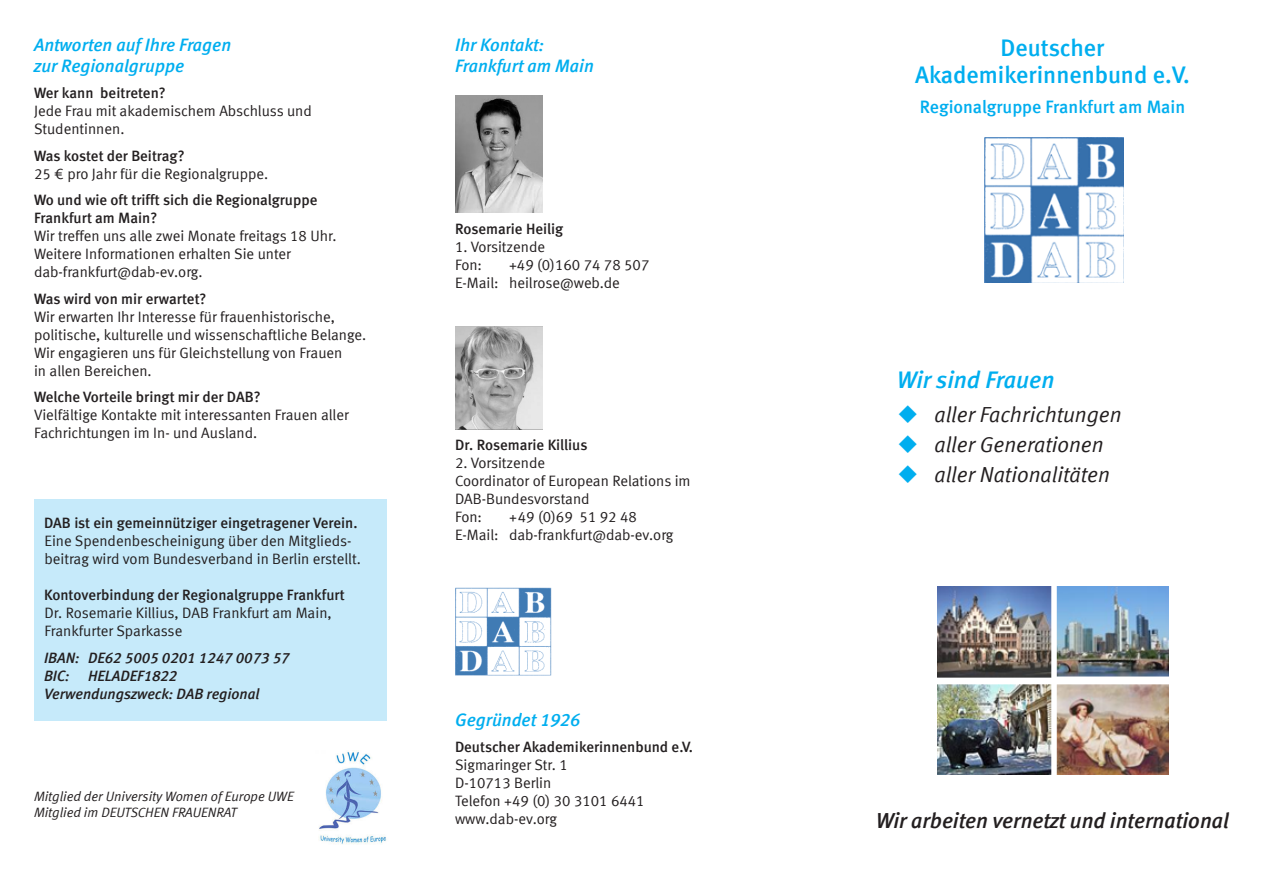
<style>
.page{position:relative;width:1263px;height:893px;background:#fff}
.page>*{position:absolute;margin:0;border:0;box-sizing:border-box;transform-origin:0 0}
.t1{font:700 24px/27px "Mainz Meta";color:#00aeef;text-align:center}
.t2{font:italic 700 24px "Mainz Meta";color:#00aeef}
.t3{font:italic 21.75px "Mainz Meta";color:#231f20}
.t4{font:italic 700 21.75px "Mainz Meta";color:#231f20}
.t5{font:italic 700 18px/21px "Mainz Meta";color:#00aeef}
.t6{font:700 18px "Mainz Meta";color:#00aeef}
.t7{font:15px/18px "Mainz Meta";color:#231f20}
.t8{font:700 15px/18px "Mainz Meta";color:#231f20}
.t9{font:italic 700 15px/18px "Mainz Meta";color:#231f20}
.t10{font:italic 13.5px/16.5px "Mainz Meta";color:#231f20}
.s1{color:#00aeef}
</style>
<div class="page">
<div style="left:34px;top:500px;width:353px;height:221px;background:#c6eafa"></div>
<img style="left:455px;top:587px;width:96px;height:89px">
<img style="left:938px;top:587px;width:230px;height:187px">
<img style="left:984px;top:137px;width:140px;height:146px">
<img style="left:319px;top:750px;width:67px;height:94px">
<img style="left:455px;top:326px;width:88px;height:103px">
<img style="left:455px;top:96px;width:88px;height:117px">
<p class="t5" style="left:34px;top:34px;width:199px">Antworten auf Ihre Fragen zur Regionalgruppe</p>
<p class="t8" style="left:34px;top:84px;width:133px">Wer kann beitreten?</p>
<p class="t7" style="left:34px;top:102px;width:279px">Jede Frau mit akademischem Abschluss und<br>Studentinnen.</p>
<p class="t8" style="left:34px;top:146px;width:152px">Was kostet der Beitrag?</p>
<p class="t7" style="left:34px;top:164px;width:236px">25 € pro Jahr für die Regionalgruppe.</p>
<p class="t8" style="left:34px;top:191px;width:285px">Wo und wie oft trifft sich die Regionalgruppe<br>Frankfurt am Main?</p>
<p class="t7" style="left:34px;top:227px;width:304px">Wir treffen uns alle zwei Monate freitags 18 Uhr.<br>Weitere Informationen erhalten Sie unter dab-frankfurt@dab-ev.org.</p>
<p class="t8" style="left:34px;top:289px;width:174px">Was wird von mir erwartet?</p>
<p class="t7" style="left:34px;top:307px;width:334px">Wir erwarten Ihr Interesse für frauenhistorische, politische, kulturelle und wissenschaftliche Belange.<br>Wir engagieren uns für Gleichstellung von Frauen<br>in allen Bereichen.</p>
<p class="t8" style="left:34px;top:388px;width:228px">Welche Vorteile bringt mir der DAB?</p>
<p class="t7" style="left:34px;top:406px;width:316px">Vielfältige Kontakte mit interessanten Frauen aller<br>Fachrichtungen im In- und Ausland.</p>
<p class="t8" style="left:44px;top:514px;width:315px">DAB ist ein gemeinnütziger eingetragener Verein.</p>
<p class="t7" style="left:44px;top:532px;width:318px">Eine Spendenbescheinigung über den Mitglieds&shy;beitrag wird vom Bundesverband in Berlin erstellt.</p>
<p class="t8" style="left:44px;top:586px;width:302px">Kontoverbindung der Regionalgruppe Frankfurt</p>
<p class="t7" style="left:44px;top:604px;width:289px">Dr. Rosemarie Killius, DAB Frankfurt am Main,<br>Frankfurter Sparkasse</p>
<p class="t9" style="left:44px;top:648px;width:247px">IBAN: DE62 5005 0201 1247 0073 57<br>BIC: HELADEF1822<br>Verwendungszweck: DAB regional</p>
<p class="t10" style="left:34px;top:788px;width:261px">Mitglied der University Women of Europe UWE<br>Mitglied im DEUTSCHEN FRAUENRAT</p>
<p class="t5" style="left:455px;top:34px;width:140px">Ihr Kontakt:<br>Frankfurt am Main</p>
<p class="t8" style="left:455px;top:219px;width:110px">Rosemarie Heilig</p>
<p class="t7" style="left:455px;top:237px;width:92px">1. Vorsitzende<br>Fon:</p>
<p class="t7" style="left:455px;top:255px;width:196px;text-indent:54px">+49 (0)160 74 78 507<br>E-Mail: heilrose@web.de</p>
<p class="t8" style="left:455px;top:435px;width:134px">Dr. Rosemarie Killius</p>
<p class="t7" style="left:455px;top:453px;width:237px">2. Vorsitzende<br>Coordinator of European Relations im<br>DAB-Bundesvorstand<br>Fon:</p>
<p class="t7" style="left:455px;top:507px;width:220px;text-indent:54px">+49 (0)69 51 92 48<br>E-Mail: dab-frankfurt@dab-ev.org</p>
<p class="t5" style="left:455px;top:709px;width:127px">Gegründet 1926</p>
<p class="t8" style="left:455px;top:738px;width:239px">Deutscher Akademikerinnenbund e.V.</p>
<p class="t7" style="left:455px;top:756px;width:191px">Sigmaringer Str. 1<br>D-10713 Berlin<br>Telefon +49 (0) 30 3101 6441 www.dab-ev.org</p>
<h1 class="t1" style="left:915px;top:34px;width:276px">Deutscher<br>Akademikerinnenbund e.V.</h1>
<p class="t6" style="left:920px;top:96px;width:267px">Regionalgruppe Frankfurt am Main</p>
<h1 class="t2" style="left:897px;top:366px;width:159px">Wir sind Frauen</h1>
<h2 class="t3" style="left:897px;top:402px;width:226px"><span class="s1">◆</span> aller Fachrichtungen</h2>
<h2 class="t3" style="left:897px;top:432px;width:208px"><span class="s1">◆</span> aller Generationen</h2>
<h2 class="t3" style="left:897px;top:462px;width:214px"><span class="s1">◆</span> aller Nationalitäten</h2>
<h2 class="t4" style="left:876px;top:808px;width:354px">Wir arbeiten vernetzt und international</h2>
</div>
